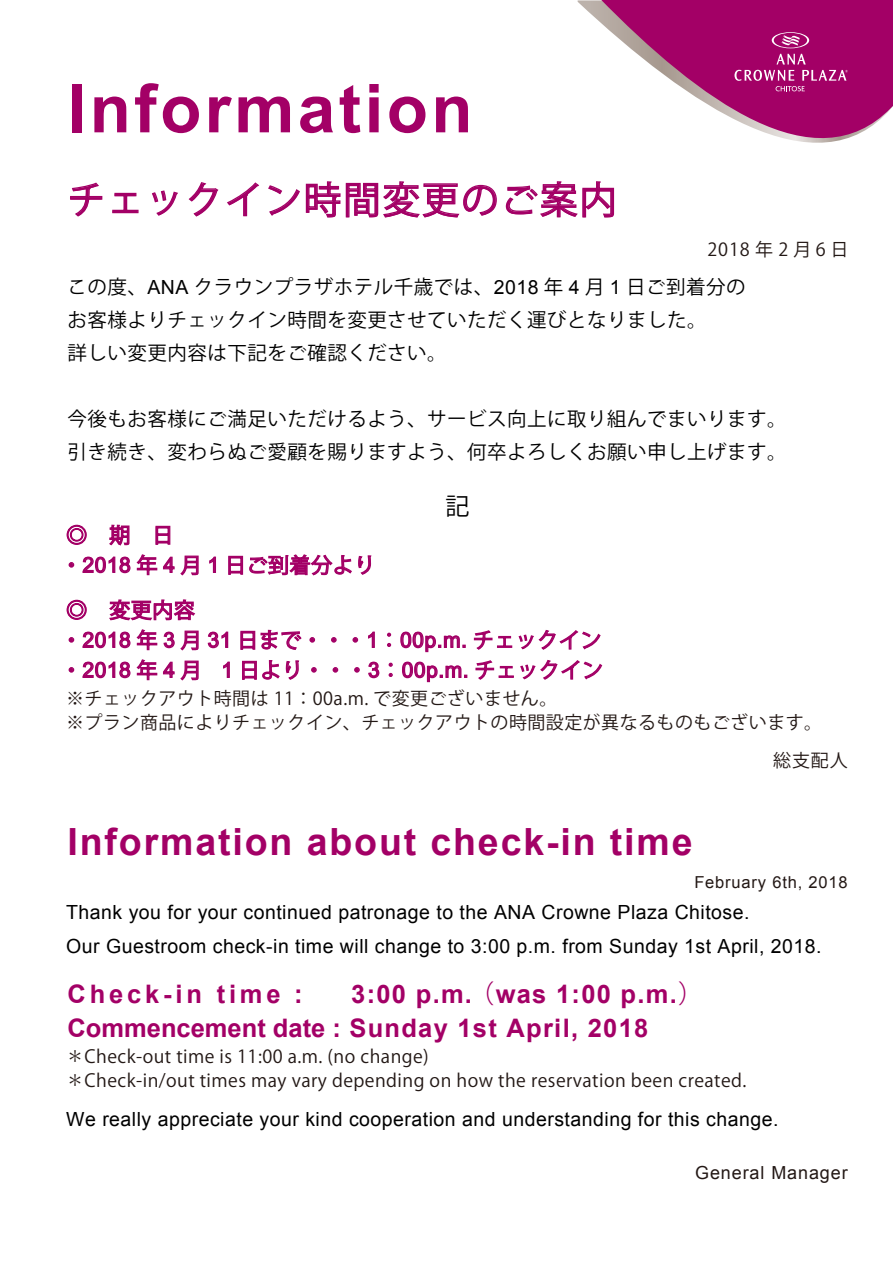
<style>
.page{position:relative;width:893px;height:1263px;background:#fff}
.page>*{position:absolute;margin:0;border:0;box-sizing:border-box;transform-origin:0 0}
.t1{font:700 67.5px "Arial";letter-spacing:.05em;color:#a30066}
.t2{font:700 37.5px "Arial";letter-spacing:.05em;color:#a30066}
.t3{font:37.5px "ATC 30 d 230 e 930 ae 30 ce 554489 d 230 b 4462057342 b 4167656 e 6461";letter-spacing:.05em;color:#a30066}
.t4{font:700 25.5px/34.2px "Arial";letter-spacing:.05em;color:#a30066}
.t5{font:24px "ATC 30 d 230 e 930 ae 30 ce 554489 d 230 b 4462057342 b 4167656 e 6461";color:#000}
.t6{font:21px/45px "Hiragino UD Sans F Std W4 90 ms RKSJ H";letter-spacing:.025em;color:#a30066}
.t7{font:19.5px/34.5px "Arial";letter-spacing:.025em;color:#000}
.t8{font:19.5px/33px "ATC 30 d 230 e 930 ae 30 ce 554489 d 230 b 4462057342 b 4167656 e 6461";letter-spacing:.025em;color:#000}
.t9{font:18px/24px "ATC 30 d 230 e 930 ae 30 ce 554489 d 230 b 4462057342 b 4167656 e 6461";letter-spacing:.025em;color:#231815}
.t10{font:18px "Arial";letter-spacing:.05em;color:#231815}
.t11{font:18px "ATC 30 d 230 e 930 ae 30 ce 554489 d 230 b 4462057342 b 4167656 e 6461";letter-spacing:.255em;color:#231815}
.t12{font:16.5px "Arial";letter-spacing:.05em;color:#231815}
.s1{font-family:"Arial"}
.s2{font-family:"Koz Go Pro";font-weight:400}
</style>
<div class="page">
<svg style="left:578px;top:0;width:21px;height:21px"></svg>
<svg style="left:599px;top:0;width:294px;height:143px"></svg>
<svg style="left:70px;top:182px;width:33px;height:35px"></svg>
<svg style="left:112px;top:192px;width:27px;height:22px"></svg>
<svg style="left:152px;top:190px;width:26px;height:26px"></svg>
<svg style="left:188px;top:182px;width:31px;height:35px"></svg>
<svg style="left:227px;top:182px;width:32px;height:35px"></svg>
<svg style="left:268px;top:181px;width:229px;height:37px"></svg>
<svg style="left:505px;top:181px;width:110px;height:37px"></svg>
<svg style="left:66px;top:524px;width:21px;height:21px"></svg>
<svg style="left:109px;top:524px;width:21px;height:22px"></svg>
<svg style="left:155px;top:525px;width:16px;height:20px"></svg>
<svg style="left:69px;top:562px;width:5px;height:6px"></svg>
<svg style="left:82px;top:554px;width:117px;height:22px"></svg>
<svg style="left:209px;top:556px;width:7px;height:17px"></svg>
<svg style="left:228px;top:554px;width:144px;height:22px"></svg>
<svg style="left:66px;top:599px;width:21px;height:21px"></svg>
<svg style="left:109px;top:599px;width:87px;height:22px"></svg>
<svg style="left:69px;top:637px;width:5px;height:6px"></svg>
<svg style="left:82px;top:629px;width:117px;height:22px"></svg>
<svg style="left:207px;top:631px;width:22px;height:18px"></svg>
<svg style="left:240px;top:629px;width:62px;height:21px"></svg>
<svg style="left:309px;top:637px;width:6px;height:6px"></svg>
<svg style="left:331px;top:637px;width:6px;height:6px"></svg>
<svg style="left:353px;top:637px;width:5px;height:6px"></svg>
<svg style="left:368px;top:631px;width:7px;height:17px"></svg>
<svg style="left:387px;top:633px;width:4px;height:4px"></svg>
<svg style="left:387px;top:643px;width:4px;height:4px"></svg>
<svg style="left:400px;top:631px;width:66px;height:22px"></svg>
<svg style="left:473px;top:630px;width:128px;height:20px"></svg>
<svg style="left:69px;top:667px;width:5px;height:6px"></svg>
<svg style="left:82px;top:659px;width:117px;height:22px"></svg>
<svg style="left:223px;top:661px;width:7px;height:17px"></svg>
<svg style="left:242px;top:660px;width:58px;height:20px"></svg>
<svg style="left:311px;top:667px;width:6px;height:6px"></svg>
<svg style="left:333px;top:667px;width:5px;height:6px"></svg>
<svg style="left:354px;top:667px;width:6px;height:6px"></svg>
<svg style="left:368px;top:661px;width:12px;height:18px"></svg>
<svg style="left:389px;top:663px;width:4px;height:4px"></svg>
<svg style="left:389px;top:673px;width:4px;height:4px"></svg>
<svg style="left:402px;top:661px;width:65px;height:22px"></svg>
<svg style="left:475px;top:659px;width:128px;height:21px"></svg>
<h1 class="t1" style="left:67px;top:64px;width:407px">Information</h1>
<h2 class="t3" style="left:67px;top:179px;width:551px">チェックイン時間変更のご案内</h2>
<p class="t11" style="left:707px;top:239px;width:143px">2018年2月6日</p>
<p class="t8" style="left:67px;top:271px;width:679px">この度、<span class="s1">ANA</span> クラウンプラザホテル千歳では、<span class="s1">2018</span> 年 <span class="s1">4</span> 月 <span class="s1">1</span> 日ご到着分のお客様よりチェックイン時間を変更させていただく運びとなりました。<br>詳しい変更内容は下記をご確認ください。</p>
<p class="t8" style="left:67px;top:403px;width:721px">今後もお客様にご満足いただけるよう、サービス向上に取り組んでまいります。引き続き、変わらぬご愛顧を賜りますよう、何卒よろしくお願い申し上げます。</p>
<p class="t5" style="left:446px;top:493px;width:25px">記</p>
<p class="t6" style="left:61px;top:543px;width:316px">・<span class="s1">2018</span> 年 <span class="s1">4</span> 月 <span class="s1">1</span> 日ご到着分より◎　変更内容</p>
<p class="t6" style="left:61px;top:625px;width:543px;line-height:30px">・<span class="s1">2018</span> 年 <span class="s1">3</span> 月 <span class="s1">31</span> 日まで・・・<span class="s1">1</span>：<span class="s1">00p.m.</span> チェックイン・<span class="s1">2018</span> 年 <span class="s1">4</span> 月 <span class="s1">1</span> 日より・・・<span class="s1">3</span>：<span class="s1">00p.m.</span> チェックイン</p>
<p class="t9" style="left:66px;top:687px;width:758px">※チェックアウト時間は 11：00a.m. で変更ございません。<br>※プラン商品によりチェックイン、チェックアウトの時間設定が異なるものもございます。</p>
<h2 class="t2" style="left:67px;top:817px;width:627px">Information about check-in time</h2>
<p class="t9" style="left:773px;top:749px;width:76px">総支配人</p>
<p class="t12" style="left:694px;top:871px;width:155px">February 6th, 2018</p>
<p class="t7" style="left:66px;top:895px;width:757px">Thank you for your continued patronage to the ANA Crowne Plaza Chitose.<br>Our Guestroom check-in time will change to 3:00 p.m. from Sunday 1st April, 2018.</p>
<h3 class="t4" style="left:67px;top:977px;width:638px">Check-in time : <span class="s2">　</span> 3:00 p.m. <span class="s2">（</span>was 1:00 p.m.<span class="s2">）<br></span>Commencement date : Sunday 1st April, 2018</h3>
<p class="t9" style="left:66px;top:1044px;width:682px">＊Check-out time is 11:00 a.m. (no change)<br>＊Check-in/out times may vary depending on how the reservation been created.</p>
<p class="t7" style="left:66px;top:1102px;width:714px">We really appreciate your kind cooperation and understanding for this change.</p>
<p class="t10" style="left:695px;top:1161px;width:154px">General Manager</p>
</div>
